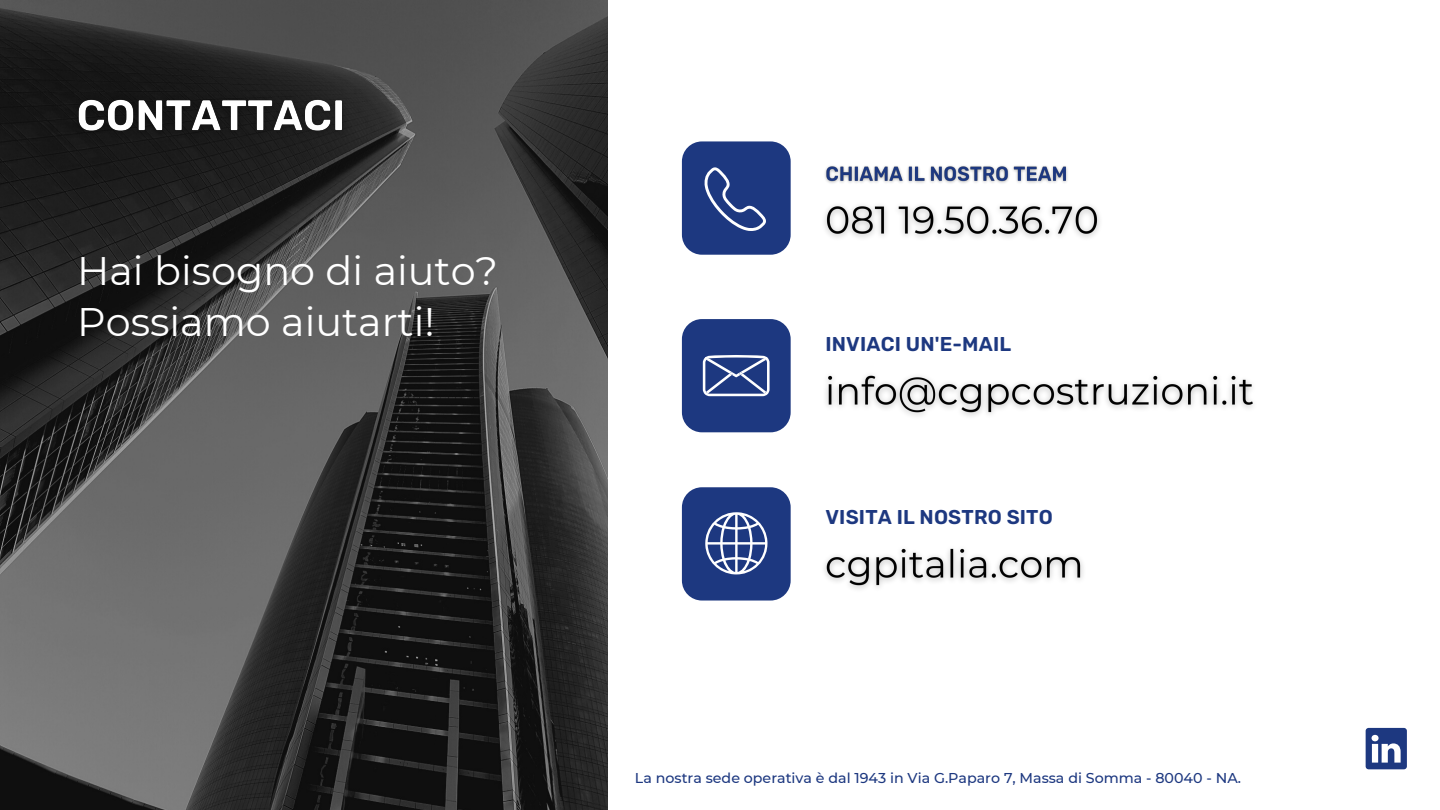
<style>
.page{position:relative;width:1440px;height:810px;background:#fff}
.page>*{position:absolute;margin:0;border:0;box-sizing:border-box;transform-origin:0 0}
.t1{font:39.8px/51px "Montserrat";color:#fff}
.t2{font:600 20px "Rubik";letter-spacing:.01em;color:#1d3880}
.t3{font:500 14.2px "Montserrat";color:#1d3880}
</style>
<div class="page">
<div style="left:682px;top:141px;width:109px;height:114px;background:#1d3880;border-radius:20px"></div>
<svg style="left:704px;top:167px;width:62px;height:64px"></svg>
<div style="left:682px;top:487px;width:109px;height:114px;background:#1d3880;border-radius:20px"></div>
<svg style="left:705px;top:512px;width:63px;height:63px"></svg>
<img style="left:0;top:0;width:608px;height:810px">
<div style="left:682px;top:319px;width:109px;height:113px;background:#1d3880;border-radius:20px"></div>
<svg style="left:703px;top:355px;width:67px;height:41px"></svg>
<svg style="left:1366px;top:728px;width:41px;height:41px"></svg>
<img style="left:67px;top:82px;width:289px;height:71px">
<img style="left:824px;top:205px;width:276px;height:33px">
<img style="left:825px;top:166px;width:243px;height:17px">
<img style="left:826px;top:375px;width:427px;height:41px">
<img style="left:824px;top:548px;width:259px;height:41px">
<h1 class="t1" style="left:77px;top:245px;width:422px">Hai bisogno di aiuto?<br>Possiamo aiutarti!</h1>
<h2 class="t2" style="left:825px;top:332px;width:187px">INVIACI UN'E-MAIL</h2>
<h2 class="t2" style="left:825px;top:505px;width:229px">VISITA IL NOSTRO SITO</h2>
<p class="t3" style="left:635px;top:769px;width:608px">La nostra sede operativa è dal 1943 in Via G.Paparo 7, Massa di Somma - 80040 - NA.</p>
</div>
